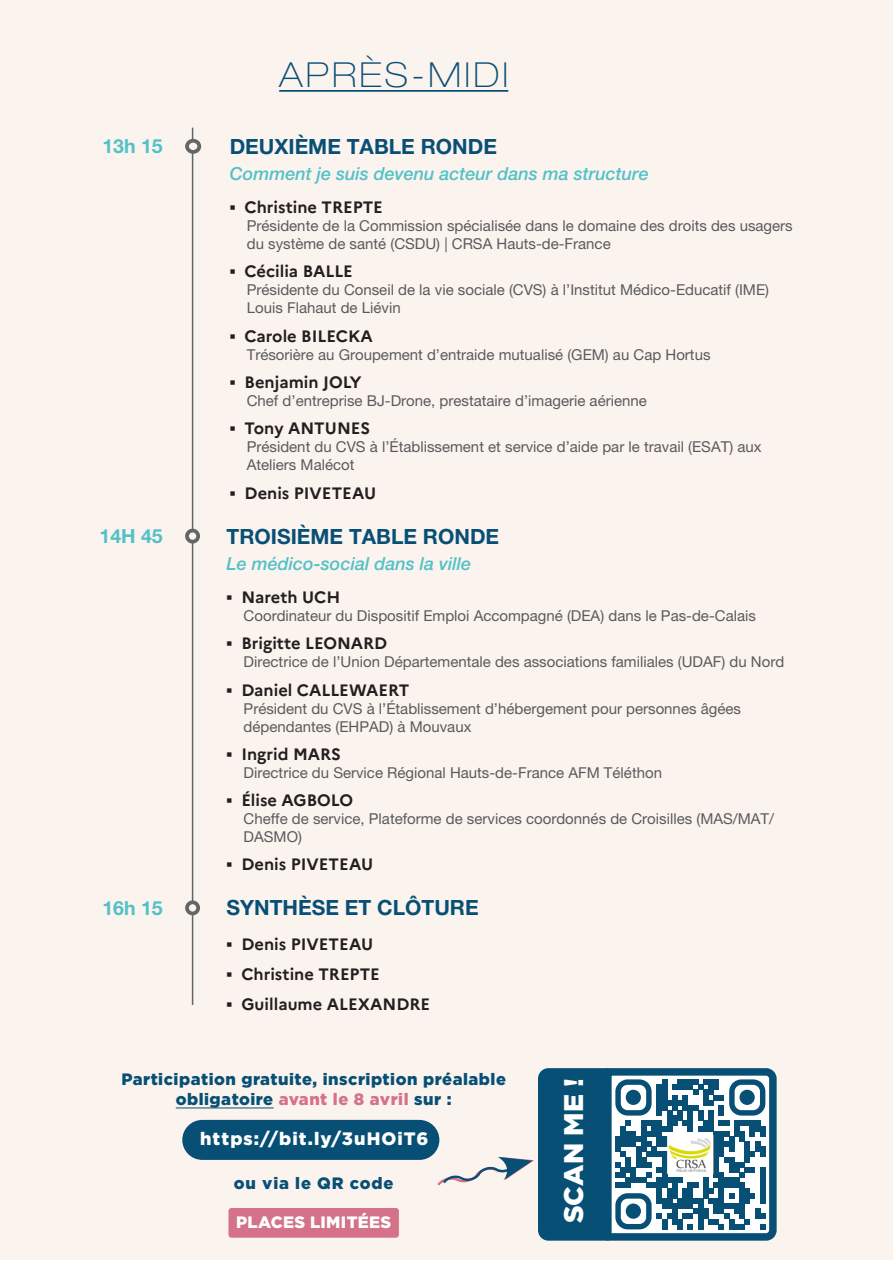
<style>
.page{position:relative;width:893px;height:1263px;background:#fff}
.page>*{position:absolute;margin:0;border:0;box-sizing:border-box;transform-origin:0 0}
.Style_moments{font:100 expanded 34.5px "Helvetica Neue LT Pro";letter-spacing:.09em;color:#084f76}
.t1{font:900 27px "Gotham Pro";color:#fff}
.Style_prog_titre_partie{font:700 21px "Helvetica Neue LT Pro";color:#084f76}
.Style_prog_heures{font:700 19.5px "Helvetica Neue LT Pro";color:#52c1c8}
.Style_titre_table{font:italic 500 18px "Helvetica Neue LT Pro";color:#52c1c8}
.style_du_lien{font:900 18px "Gotham";letter-spacing:.055em;color:#fff}
.t2{font:700 16.5px "Marianne";color:#231f20}
.t3{font:900 16.5px/19.8px "Gotham Pro";letter-spacing:.03em;color:#084f76;text-align:center}
.Places_limitées{font:900 16.5px "Gotham Pro";letter-spacing:.02em;color:#fff}
.t4{font:900 16.5px "Gotham";letter-spacing:.05em;color:#084f76}
.Style_pour_qualité-fonction{font:15px/18px "Helvetica Neue LT Pro";color:#5a5a5d}
.s1{font-family:"Arial"}
.s2{color:#d37289}
</style>
<div class="page">
<div style="left:0;top:0;width:893px;height:1260px;background:#fbf3ee"></div>
<hr style="left:0;top:0;width:1px;height:116px;background:#fff">
<hr style="left:279px;top:90px;width:229px;height:2px;background:#084f76">
<hr style="left:192px;top:152px;width:1px;height:378px;background:#616667">
<hr style="left:192px;top:540px;width:1px;height:362px;background:#616667">
<hr style="left:192px;top:913px;width:1px;height:92px;background:#616667">
<div style="left:185px;top:139px;width:16px;height:15px;border:4px solid #616667;border-radius:50%"></div>
<div style="left:185px;top:529px;width:15px;height:14px;border:4px solid #616667;border-radius:50%"></div>
<div style="left:185px;top:900px;width:15px;height:15px;border:4px solid #616667;border-radius:50%"></div>
<hr style="left:176px;top:1108px;width:98px;height:1px;background:#084f76">
<div style="left:228px;top:1208px;width:171px;height:30px;background:#d37289;border-radius:3px"></div>
<div style="left:182px;top:1120px;width:257px;height:40px;background:#084f76;border-radius:20px"></div>
<svg style="left:435px;top:1068px;width:342px;height:173px"></svg>
<p class="Style_moments" style="left:279px;top:55px;width:231px">APRÈS-MIDI</p>
<p class="Style_prog_heures" style="left:102px;top:134px;width:62px">13h 15</p>
<p class="Style_prog_titre_partie" style="left:230px;top:133px;width:269px">DEUXIÈME TABLE RONDE</p>
<p class="Style_titre_table" style="left:230px;top:163px;width:421px">Comment je suis devenu acteur dans ma structure</p>
<p class="t2" style="left:230px;top:194px;width:155px"><span class="s1">▪</span> Christine TREPTE</p>
<p class="Style_pour_qualité-fonction" style="left:247px;top:217px;width:547px">Présidente de la Commission spécialisée dans le domaine des droits des usagers du système de santé (CSDU) | CRSA Hauts-de-France</p>
<p class="t2" style="left:230px;top:259px;width:125px"><span class="s1">▪</span> Cécilia BALLE</p>
<p class="Style_pour_qualité-fonction" style="left:247px;top:281px;width:524px">Présidente du Conseil de la vie sociale (CVS) à l’Institut Médico-Educatif (IME)<br>Louis Flahaut de Liévin</p>
<p class="t2" style="left:230px;top:323px;width:145px"><span class="s1">▪</span> Carole BILECKA</p>
<p class="Style_pour_qualité-fonction" style="left:247px;top:345px;width:465px">Trésorière au Groupement d’entraide mutualisé (GEM) au Cap Hortus</p>
<p class="t2" style="left:230px;top:369px;width:133px"><span class="s1">▪</span> Benjamin JOLY</p>
<p class="Style_pour_qualité-fonction" style="left:247px;top:391px;width:402px">Chef d’entreprise BJ-Drone, prestataire d’imagerie aérienne</p>
<p class="t2" style="left:230px;top:416px;width:142px"><span class="s1">▪</span> Tony ANTUNES</p>
<p class="Style_pour_qualité-fonction" style="left:247px;top:438px;width:516px">Président du CVS à l’Établissement et service d’aide par le travail (ESAT) aux<br>Ateliers Malécot</p>
<p class="t2" style="left:230px;top:480px;width:148px"><span class="s1">▪</span> Denis PIVETEAU</p>
<p class="Style_prog_heures" style="left:100px;top:524px;width:65px">14H 45</p>
<p class="Style_prog_titre_partie" style="left:227px;top:523px;width:274px">TROISIÈME TABLE RONDE</p>
<p class="Style_titre_table" style="left:227px;top:552px;width:246px">Le médico-social dans la ville</p>
<p class="t2" style="left:227px;top:584px;width:115px"><span class="s1">▪</span> Nareth UCH</p>
<p class="Style_pour_qualité-fonction" style="left:244px;top:606px;width:514px">Coordinateur du Dispositif Emploi Accompagné (DEA) dans le Pas-de-Calais</p>
<p class="t2" style="left:227px;top:631px;width:162px"><span class="s1">▪</span> Brigitte LEONARD</p>
<p class="Style_pour_qualité-fonction" style="left:244px;top:653px;width:542px">Directrice de l’Union Départementale des associations familiales (UDAF) du Nord</p>
<p class="t2" style="left:227px;top:677px;width:184px"><span class="s1">▪</span> Daniel CALLEWAERT</p>
<p class="Style_pour_qualité-fonction" style="left:244px;top:699px;width:499px">Président du CVS à l’Établissement d’hébergement pour personnes âgées dépendantes (EHPAD) à Mouvaux</p>
<p class="t2" style="left:227px;top:741px;width:116px"><span class="s1">▪</span> Ingrid MARS</p>
<p class="Style_pour_qualité-fonction" style="left:244px;top:763px;width:420px">Directrice du Service Régional Hauts-de-France AFM Téléthon</p>
<p class="t2" style="left:227px;top:787px;width:128px"><span class="s1">▪</span> Élise AGBOLO</p>
<p class="Style_pour_qualité-fonction" style="left:244px;top:810px;width:532px">Cheffe de service, Plateforme de services coordonnés de Croisilles (MAS/MAT/<br>DASMO)</p>
<p class="t2" style="left:227px;top:852px;width:148px"><span class="s1">▪</span> Denis PIVETEAU</p>
<p class="Style_prog_heures" style="left:102px;top:896px;width:62px">16h 15</p>
<p class="Style_prog_titre_partie" style="left:227px;top:895px;width:254px">SYNTHÈSE ET CLÔTURE</p>
<p class="t2" style="left:227px;top:931px;width:148px"><span class="s1">▪</span> Denis PIVETEAU</p>
<p class="t2" style="left:227px;top:961px;width:155px"><span class="s1">▪</span> Christine TREPTE</p>
<p class="t2" style="left:227px;top:991px;width:205px"><span class="s1">▪</span> Guillaume ALEXANDRE</p>
<p class="t3" style="left:121px;top:1069px;width:386px">Participation gratuite, inscription préalable obligatoire <span class="s2">avant le 8 avril</span> sur :</p>
<p class="style_du_lien" style="left:200px;top:1128px;width:230px">https://bit.ly/3uHOiT6</p>
<p class="t4" style="left:234px;top:1173px;width:161px">ou via le QR code</p>
<p class="Places_limitées" style="left:236px;top:1212px;width:157px">PLACES LIMITÉES</p>
<p class="t1" style="left:558px;top:1223px;width:147px;rotate:-90deg">SCAN ME !</p>
</div>
